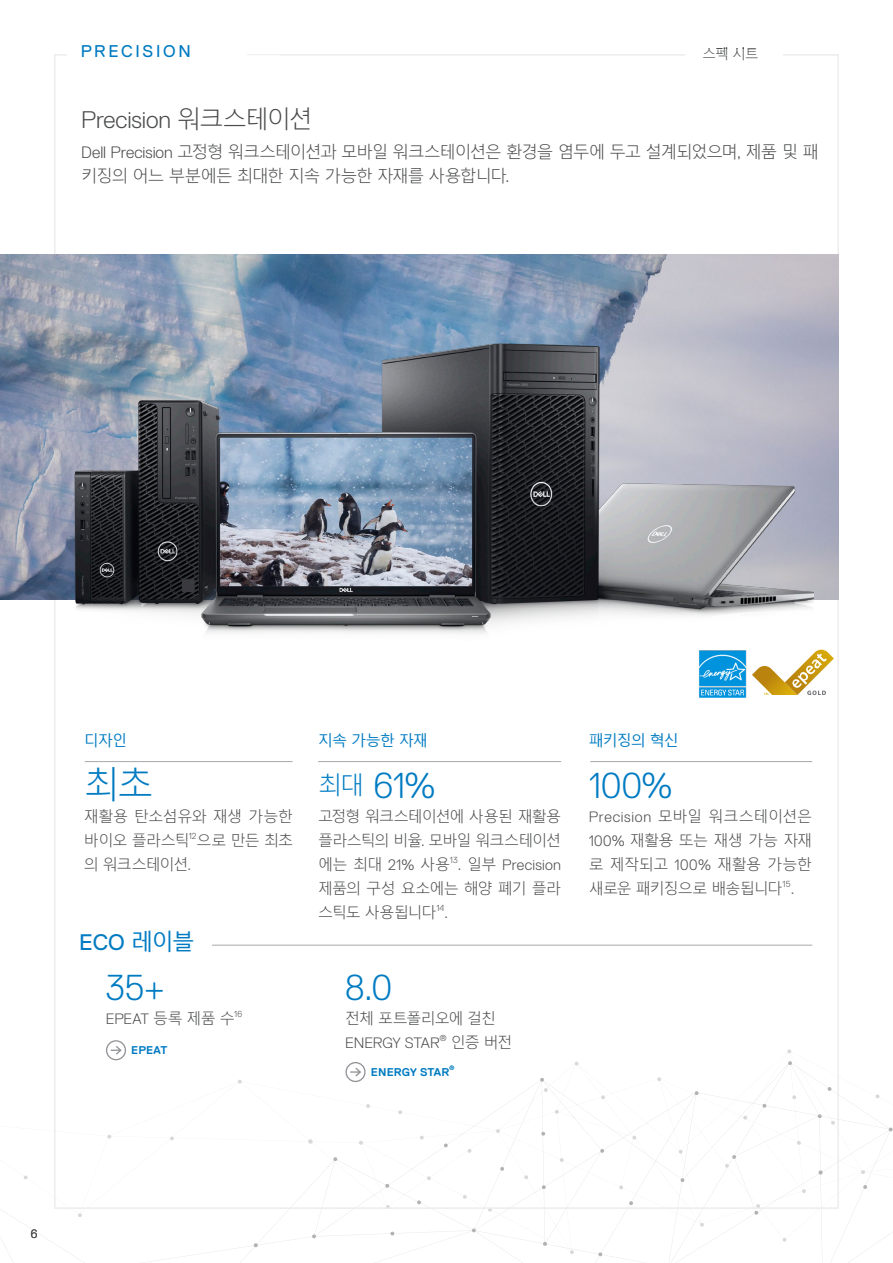
<style>
.page{position:relative;width:893px;height:1263px;background:#fff}
.page>*{position:absolute;margin:0;border:0;box-sizing:border-box;transform-origin:0 0}
.t1{font:300 36px "Dell Replica";letter-spacing:-.005em;color:#007bc2}
.t2{font:300 36px "Malgun Gothic";color:#007bc2}
.t3{font:300 24px "Dell Replica";letter-spacing:-.005em;color:#4b4c4d}
.t4{font:22.5px "Dell Replica";color:#007bc2}
.t5{font:16.95px "Dell Replica";letter-spacing:.01em;color:#007bc2}
.t6{font:300 16.5px/24px "Malgun Gothic";letter-spacing:-.07em;color:#4b4c4d}
.t7{font:300 15px/24px "Malgun Gothic";letter-spacing:-.055em;color:#4b4c4d;text-align:justify}
.t8{font:300 15px "Dell Replica";color:#4b4c4d}
.t9{font:300 15px/24px "Malgun Gothic";letter-spacing:-.035em;color:#4b4c4d}
.t10{font:15px "Malgun Gothic";letter-spacing:-.06em;color:#007bc2}
.t11{font:300 15px "Dell Replica";letter-spacing:.02em;color:#4b4c4d}
.t12{font:300 15px "Malgun Gothic";letter-spacing:-.08em;color:#4b4c4d}
.t13{font:300 13.5px "Malgun Gothic";color:#4b4c4d}
.t14{font:300 12px "Dell Replica";color:#4b4c4d}
.t15{font:700 11.25px "Dell Replica";letter-spacing:.015em;color:#007bc2}
.t16{font:300 8.7px "Dell Replica";letter-spacing:.015em;color:#4b4c4d}
.t17{font:700 6.6px "Dell Replica";color:#007bc2}
.s1{font-family:"Malgun Gothic"}
.s2{font-family:"Dell Replica"}
.s3{font-family:"Malgun Gothic";font-size:24px}
</style>
<div class="page">
<svg style="left:0;top:1049px;width:892px;height:214px"></svg>
<svg style="left:762px;top:1104px;width:4px;height:4px"></svg>
<svg style="left:827px;top:1087px;width:4px;height:4px"></svg>
<svg style="left:818px;top:1170px;width:5px;height:4px"></svg>
<svg style="left:818px;top:1114px;width:4px;height:4px"></svg>
<svg style="left:888px;top:1127px;width:5px;height:4px"></svg>
<svg style="left:694px;top:1091px;width:5px;height:4px"></svg>
<svg style="left:788px;top:1061px;width:4px;height:4px"></svg>
<svg style="left:540px;top:1078px;width:4px;height:4px"></svg>
<svg style="left:598px;top:1252px;width:4px;height:4px"></svg>
<svg style="left:542px;top:1185px;width:4px;height:4px"></svg>
<svg style="left:385px;top:1184px;width:4px;height:4px"></svg>
<svg style="left:254px;top:1243px;width:4px;height:4px"></svg>
<svg style="left:543px;top:1242px;width:4px;height:4px"></svg>
<svg style="left:600px;top:1149px;width:4px;height:4px"></svg>
<svg style="left:754px;top:1204px;width:6px;height:11px"></svg>
<svg style="left:312px;top:1234px;width:4px;height:4px"></svg>
<svg style="left:333px;top:1157px;width:4px;height:4px"></svg>
<svg style="left:444px;top:1143px;width:4px;height:4px"></svg>
<svg style="left:472px;top:1228px;width:4px;height:4px"></svg>
<svg style="left:390px;top:1231px;width:4px;height:4px"></svg>
<svg style="left:680px;top:1178px;width:5px;height:4px"></svg>
<svg style="left:725px;top:1155px;width:11px;height:13px"></svg>
<svg style="left:863px;top:1185px;width:4px;height:4px"></svg>
<svg style="left:629px;top:1201px;width:4px;height:4px"></svg>
<svg style="left:500px;top:1167px;width:4px;height:4px"></svg>
<svg style="left:541px;top:1132px;width:4px;height:4px"></svg>
<svg style="left:417px;top:1200px;width:4px;height:4px"></svg>
<img style="left:0;top:255px;width:839px;height:345px">
<img style="left:699px;top:670px;width:48px;height:28px">
<img style="left:29px;top:82px;width:785px;height:588px">
<hr style="left:590px;top:761px;width:222px;height:1px;background:#a8a9ad">
<hr style="left:318px;top:761px;width:243px;height:1px;background:#a8a9ad">
<hr style="left:81px;top:945px;width:731px;height:1px;background:#a8a9ad">
<hr style="left:85px;top:761px;width:208px;height:1px;background:#a8a9ad">
<div style="left:79px;top:923px;width:133px;height:41px;background:#fff"></div>
<svg style="left:106px;top:1040px;width:20px;height:20px"></svg>
<svg style="left:345px;top:1062px;width:21px;height:20px"></svg>
<svg style="left:752px;top:650px;width:82px;height:45px"></svg>
<p class="t5" style="left:81px;top:42px;width:91px">PRECISION</p>
<p class="t13" style="left:702px;top:46px;width:58px">스펙 시트</p>
<h2 class="t3" style="left:81px;top:106px;width:233px">Precision <span class="s1">워크스테이션</span></h2>
<p class="t6" style="left:81px;top:140px;width:739px"><span class="s2">Dell Precision</span> 고정형 워크스테이션과 모바일 워크스테이션은 환경을 염두에 두고 설계되었으며<span class="s2">,</span> 제품 및 패 키징의 어느 부분에든 최대한 지속 가능한 자재를 사용합니다<span class="s2">.</span></p>
<p class="t10" style="left:84px;top:732px;width:45px">디자인</p>
<h1 class="t2" style="left:84px;top:764px;width:71px">최초</h1>
<p class="t9" style="left:84px;top:805px;width:211px">재활용 탄소섬유와 재생 가능한 바이오 플라스틱</p>
<p class="t16" style="left:189px;top:831px;width:9px">12</p>
<p class="t7" style="left:197px;top:829px;width:98px">으로 만든 최초</p>
<p class="t7" style="left:84px;top:853px;width:109px">의 워크스테이션<span class="s2">.</span></p>
<h3 class="t4" style="left:79px;top:929px;width:117px">ECO <span class="s1">레이블</span></h3>
<h1 class="t1" style="left:106px;top:968px;width:61px">35+</h1>
<p class="t8" style="left:106px;top:1011px;width:130px">EPEAT <span class="s1">등록 제품 수</span></p>
<p class="t16" style="left:234px;top:1009px;width:10px">16</p>
<p class="t15" style="left:131px;top:1044px;width:38px">EPEAT</p>
<p class="t10" style="left:318px;top:732px;width:111px">지속 가능한 자재</p>
<h1 class="t1" style="left:318px;top:766px;width:119px"><span class="s3">최대</span> 61%</h1>
<p class="t7" style="left:318px;top:805px;width:245px">고정형 워크스테이션에 사용된 재활용 플라스틱의 비율<span class="s2">.</span> 모바일 워크스테이션 에는 최대 <span class="s2">21%</span> 사용</p>
<p class="t16" style="left:450px;top:855px;width:9px">13</p>
<p class="t11" style="left:458px;top:857px;width:105px">. <span class="s1">일부</span> Precision</p>
<p class="t7" style="left:318px;top:877px;width:245px">제품의 구성 요소에는 해양 폐기 플라 스틱도 사용됩니다</p>
<p class="t16" style="left:436px;top:903px;width:9px">14</p>
<p class="t8" style="left:444px;top:905px;width:5px">.</p>
<h1 class="t1" style="left:345px;top:968px;width:48px">8.0</h1>
<p class="t12" style="left:345px;top:1010px;width:152px">전체 포트폴리오에 걸친</p>
<p class="t8" style="left:345px;top:1035px;width:96px">ENERGY STAR</p>
<p class="t16" style="left:440px;top:1033px;width:9px">®</p>
<p class="t7" style="left:451px;top:1031px;width:63px">인증 버전</p>
<p class="t15" style="left:371px;top:1066px;width:80px">ENERGY STAR</p>
<p class="t17" style="left:449px;top:1064px;width:7px">®</p>
<p class="t10" style="left:589px;top:732px;width:91px">패키징의 혁신</p>
<h1 class="t1" style="left:589px;top:766px;width:85px">100%</h1>
<p class="t7" style="left:589px;top:805px;width:225px"><span class="s2">Precision</span> 모바일 워크스테이션은 <span class="s2">100%</span> 재활용 또는 재생 가능 자재 로 제작되고 <span class="s2">100%</span> 재활용 가능한 새로운 패키징으로 배송됩니다</p>
<p class="t16" style="left:782px;top:879px;width:10px">15</p>
<p class="t8" style="left:791px;top:881px;width:5px">.</p>
<p class="t14" style="left:31px;top:1227px;width:8px">6</p>
</div>
